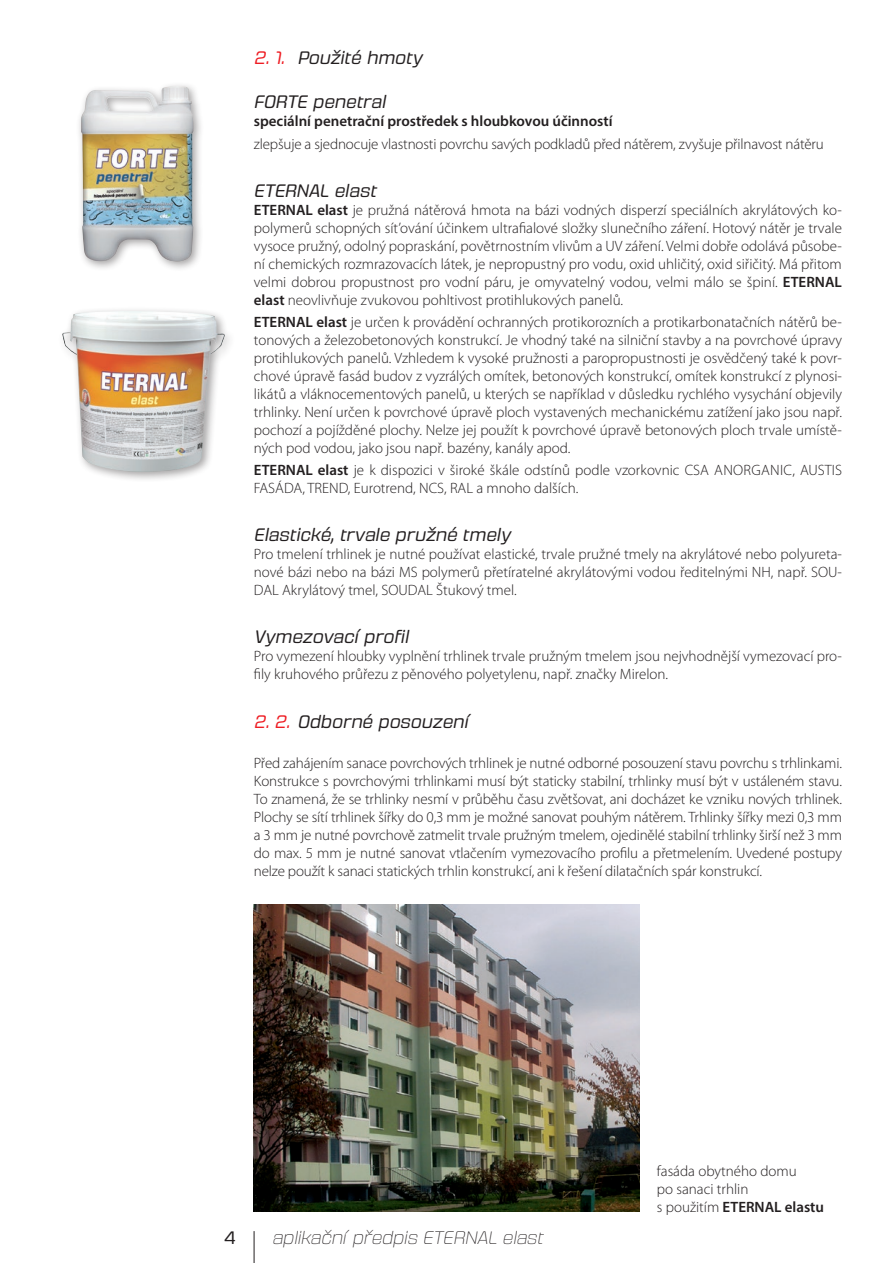
<style>
.page{position:relative;width:893px;height:1263px;background:#fff}
.page>*{position:absolute;margin:0;border:0;box-sizing:border-box;transform-origin:0 0}
.Nadpis1{font:italic 18px "Fromthe Stars Bk";color:#231f20}
.t1{font:italic 18px "Fromthe Stars El";color:#231f20}
.t2{font:18px "Fromthe Stars Bk";color:#231f20}
.text{font:300 15px/18px "Myriad Pro";color:#231f20;text-align:justify}
.text-2{font:600 15px "Myriad Pro";color:#231f20}
.s1{color:#ee1d23}
.s2{font-weight:600}
.s3{font-weight:300}
</style>
<div class="page">
<hr style="left:254px;top:1231px;width:1px;height:32px;background:#231f20">
<div style="left:58px;top:306px;width:177px;height:177px;background:#231f20;opacity:.41"></div>
<img style="left:62px;top:311px;width:164px;height:161px">
<div style="left:76px;top:81px;width:129px;height:192px;background:#231f20;opacity:.41"></div>
<img style="left:81px;top:86px;width:112px;height:175px">
<img style="left:253px;top:904px;width:387px;height:308px">
<p class="Nadpis1" style="left:254px;top:47px;width:170px"><span class="s1">2. 1.</span> Použité hmoty</p>
<p class="Nadpis1" style="left:254px;top:91px;width:133px">FORTE penetral</p>
<p class="text-2" style="left:254px;top:112px;width:360px">speciální penetrační prostředek s hloubkovou účinností</p>
<p class="text" style="left:254px;top:134px;width:571px">zlepšuje a sjednocuje vlastnosti povrchu savých podkladů před nátěrem, zvyšuje přilnavost nátěru</p>
<p class="Nadpis1" style="left:254px;top:180px;width:124px">ETERNAL elast</p>
<p class="text" style="left:254px;top:200px;width:590px"><span class="s2">ETERNAL elast</span> je pružná nátěrová hmota na bázi vodných disperzí speciálních akrylátových ko&shy;polymerů schopných sít’ování účinkem ultrafialové složky slunečního záření. Hotový nátěr je trvale vysoce pružný, odolný popraskání, povětrnostním vlivům a UV záření. Velmi dobře odolává působe&shy;ní chemických rozmrazovacích látek, je nepropustný pro vodu, oxid uhličitý, oxid siřičitý. Má přitom velmi dobrou propustnost pro vodní páru, je omyvatelný vodou, velmi málo se špiní. <span class="s2">ETERNAL elast</span> neovlivňuje zvukovou pohltivost protihlukových panelů.</p>
<p class="text" style="left:254px;top:313px;width:590px"><span class="s2">ETERNAL elast</span> je určen k provádění ochranných protikorozních a protikarbonatačních nátěrů be&shy;tonových a železobetonových konstrukcí. Je vhodný také na silniční stavby a na povrchové úpravy protihlukových panelů. Vzhledem k vysoké pružnosti a paropropustnosti je osvědčený také k povr&shy;chové úpravě fasád budov z vyzrálých omítek, betonových konstrukcí, omítek konstrukcí z plynosi&shy;likátů a vláknocementových panelů, u kterých se například v důsledku rychlého vysychání objevily trhlinky. Není určen k povrchové úpravě ploch vystavených mechanickému zatížení jako jsou např. pochozí a pojížděné plochy. Nelze jej použít k povrchové úpravě betonových ploch trvale umístě&shy;ných pod vodou, jako jsou např. bazény, kanály apod.</p>
<p class="text" style="left:254px;top:461px;width:590px"><span class="s2">ETERNAL elast</span> je k dispozici v široké škále odstínů podle vzorkovnic CSA ANORGANIC, AUSTIS<br>FASÁDA, TREND, Eurotrend, NCS, RAL a mnoho dalších.</p>
<p class="Nadpis1" style="left:254px;top:524px;width:258px">Elastické, trvale pružné tmely</p>
<p class="text" style="left:254px;top:545px;width:590px">Pro tmelení trhlinek je nutné používat elastické, trvale pružné tmely na akrylátové nebo polyureta&shy;nové bázi nebo na bázi MS polymerů přetíratelné akrylátovými vodou ředitelnými NH, např. SOU-DAL Akrylátový tmel, SOUDAL Štukový tmel.</p>
<p class="Nadpis1" style="left:254px;top:626px;width:156px">Vymezovací profil</p>
<p class="text" style="left:254px;top:647px;width:590px">Pro vymezení hloubky vyplnění trhlinek trvale pružným tmelem jsou nejvhodnější vymezovací pro&shy;fily kruhového průřezu z pěnového polyetylenu, např. značky Mirelon.</p>
<p class="Nadpis1" style="left:254px;top:710px;width:216px"><span class="s1">2. 2.</span> Odborné posouzení</p>
<p class="text" style="left:254px;top:754px;width:590px">Před zahájením sanace povrchových trhlinek je nutné odborné posouzení stavu povrchu s trhlinkami.<br>Konstrukce s povrchovými trhlinkami musí být staticky stabilní, trhlinky musí být v ustáleném stavu.<br>To znamená, že se trhlinky nesmí v průběhu času zvětšovat, ani docházet ke vzniku nových trhlinek.<br>Plochy se sítí trhlinek šířky do 0,3 mm je možné sanovat pouhým nátěrem. Trhlinky šířky mezi 0,3 mm a 3 mm je nutné povrchově zatmelit trvale pružným tmelem, ojedinělé stabilní trhlinky širší než 3 mm do max. 5 mm je nutné sanovat vtlačením vymezovacího profilu a přetmelením. Uvedené postupy nelze použít k sanaci statických trhlin konstrukcí, ani k řešení dilatačních spár konstrukcí.</p>
<p class="t2" style="left:224px;top:1227px;width:13px">4</p>
<p class="t1" style="left:272px;top:1227px;width:273px">aplikační předpis ETERNAL elast</p>
<p class="text" style="left:657px;top:1162px;width:141px">fasáda obytného domu</p>
<p class="text" style="left:657px;top:1180px;width:93px">po sanaci trhlin</p>
<p class="text-2" style="left:657px;top:1197px;width:169px"><span class="s3">s použitím</span> ETERNAL elastu</p>
</div>
